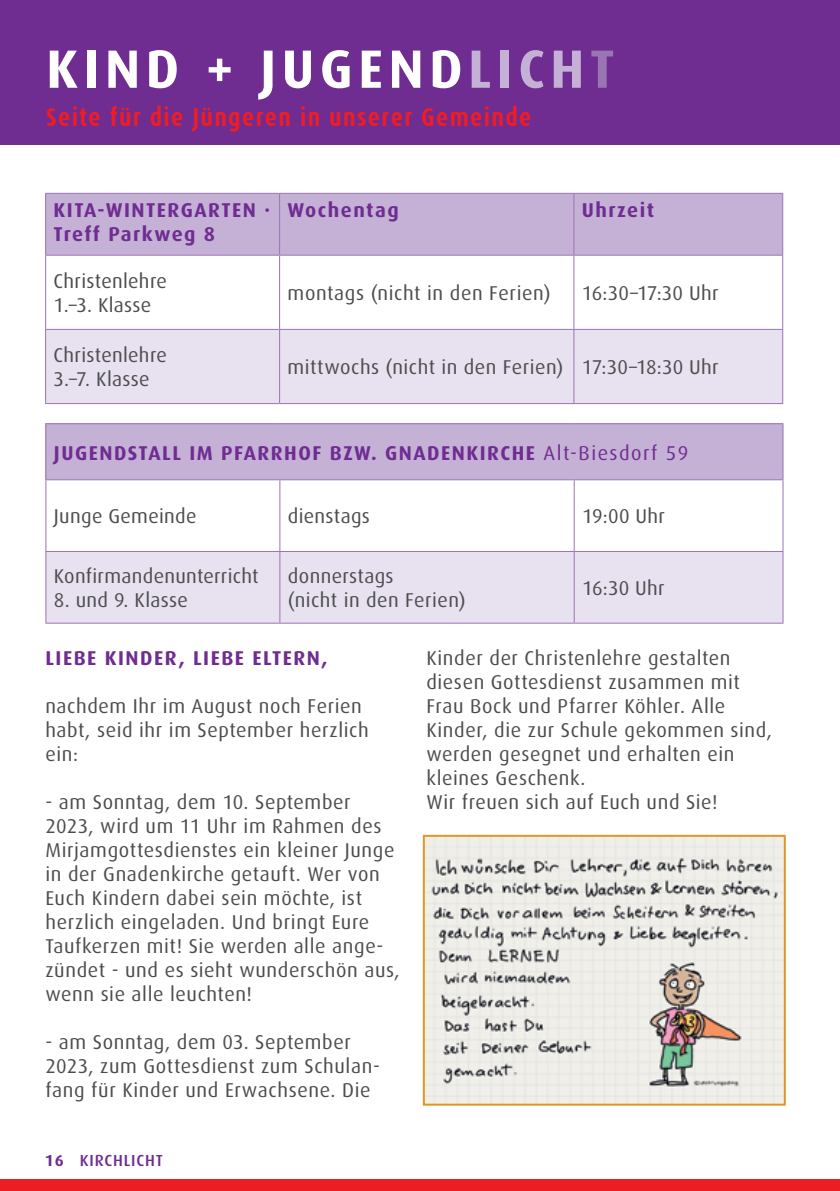
<style>
.page{position:relative;width:840px;height:1191px;background:#fff}
.page>*{position:absolute;margin:0;border:0;box-sizing:border-box;transform-origin:0 0}
.t1{font:700 54px "Dax";letter-spacing:.1em;color:#fff}
.t2{font:700 26px "Dax Condensed";letter-spacing:.05em;color:#ed1d24}
.t3{font:20px/24px "Dax";letter-spacing:.03em;color:#4d4d4f}
.t4{font:700 20px/24px "Dax";letter-spacing:.075em;color:#6f2c91}
.t5{font:500 16px "Dax";letter-spacing:.05em;color:#6f2c91}
.s1{color:#c5b1d6}
.s2{color:#9a75b4}
.s3{font-weight:400}
.s4{font-weight:700}
</style>
<div class="page">
<div style="left:0;top:1179px;width:839px;height:12px;background:#ed1d24"></div>
<div style="left:0;top:0;width:839px;height:145px;background:#6f2c91"></div>
<div style="left:46px;top:194px;width:735px;height:61px;background:#c5b1d6"></div>
<svg style="left:46px;top:256px;width:735px;height:73px"></svg>
<div style="left:46px;top:330px;width:735px;height:73px;background:#e8e1f0"></div>
<hr style="left:45px;top:193px;width:234px;height:1px;background:#9a75b4">
<hr style="left:45px;top:194px;width:1px;height:61px;background:#9a75b4">
<hr style="left:279px;top:193px;width:294px;height:1px;background:#9a75b4">
<hr style="left:279px;top:194px;width:1px;height:61px;background:#9a75b4">
<hr style="left:573px;top:193px;width:209px;height:1px;background:#9a75b4">
<hr style="left:573px;top:194px;width:1px;height:61px;background:#9a75b4">
<hr style="left:781px;top:194px;width:1px;height:61px;background:#9a75b4">
<hr style="left:45px;top:255px;width:234px;height:1px;background:#9a75b4">
<hr style="left:45px;top:256px;width:1px;height:73px;background:#9a75b4">
<hr style="left:279px;top:255px;width:294px;height:1px;background:#9a75b4">
<hr style="left:279px;top:256px;width:1px;height:73px;background:#9a75b4">
<hr style="left:573px;top:255px;width:209px;height:1px;background:#9a75b4">
<hr style="left:573px;top:256px;width:1px;height:73px;background:#9a75b4">
<hr style="left:781px;top:256px;width:1px;height:73px;background:#9a75b4">
<hr style="left:45px;top:329px;width:234px;height:1px;background:#9a75b4">
<hr style="left:45px;top:330px;width:1px;height:73px;background:#9a75b4">
<hr style="left:279px;top:329px;width:294px;height:1px;background:#9a75b4">
<hr style="left:279px;top:330px;width:1px;height:73px;background:#9a75b4">
<hr style="left:573px;top:329px;width:209px;height:1px;background:#9a75b4">
<hr style="left:573px;top:330px;width:1px;height:73px;background:#9a75b4">
<hr style="left:781px;top:330px;width:1px;height:73px;background:#9a75b4">
<hr style="left:45px;top:403px;width:234px;height:1px;background:#9a75b4">
<hr style="left:279px;top:403px;width:294px;height:1px;background:#9a75b4">
<hr style="left:573px;top:403px;width:209px;height:1px;background:#9a75b4">
<div style="left:46px;top:424px;width:736px;height:56px;background:#c5b1d6"></div>
<svg style="left:46px;top:480px;width:736px;height:71px"></svg>
<div style="left:46px;top:552px;width:736px;height:70px;background:#e8e1f0"></div>
<hr style="left:45px;top:423px;width:235px;height:1px;background:#9a75b4">
<hr style="left:45px;top:424px;width:1px;height:55px;background:#9a75b4">
<hr style="left:280px;top:423px;width:294px;height:1px;background:#9a75b4">
<hr style="left:574px;top:423px;width:209px;height:1px;background:#9a75b4">
<hr style="left:782px;top:424px;width:1px;height:55px;background:#9a75b4">
<hr style="left:45px;top:479px;width:235px;height:1px;background:#9a75b4">
<hr style="left:45px;top:480px;width:1px;height:71px;background:#9a75b4">
<hr style="left:280px;top:479px;width:294px;height:1px;background:#9a75b4">
<hr style="left:279px;top:480px;width:1px;height:71px;background:#9a75b4">
<hr style="left:574px;top:479px;width:209px;height:1px;background:#9a75b4">
<hr style="left:573px;top:480px;width:1px;height:71px;background:#9a75b4">
<hr style="left:782px;top:480px;width:1px;height:71px;background:#9a75b4">
<hr style="left:45px;top:551px;width:235px;height:1px;background:#9a75b4">
<hr style="left:45px;top:552px;width:1px;height:70px;background:#9a75b4">
<hr style="left:280px;top:551px;width:294px;height:1px;background:#9a75b4">
<hr style="left:279px;top:552px;width:1px;height:70px;background:#9a75b4">
<hr style="left:574px;top:551px;width:209px;height:1px;background:#9a75b4">
<hr style="left:573px;top:552px;width:1px;height:70px;background:#9a75b4">
<hr style="left:782px;top:552px;width:1px;height:70px;background:#9a75b4">
<hr style="left:45px;top:622px;width:235px;height:1px;background:#9a75b4">
<hr style="left:280px;top:622px;width:294px;height:1px;background:#9a75b4">
<hr style="left:574px;top:622px;width:209px;height:1px;background:#9a75b4">
<img style="left:425px;top:838px;width:357px;height:264px">
<div style="left:422px;top:835px;width:363px;height:270px;border:2px solid #e19726"></div>
<h1 class="t1" style="left:46px;top:39px;width:570px">KIND + JUGEND<span class="s1">LICH</span><span class="s2">T</span></h1>
<h2 class="t2" style="left:46px;top:103px;width:486px">Seite für die Jüngeren in unserer Gemeinde</h2>
<p class="t4" style="left:54px;top:198px;width:218px">KITA-WINTERGARTEN ·<br>TREFF PARKWEG 8</p>
<p class="t4" style="left:287px;top:198px;width:113px">WOCHENTAG</p>
<p class="t4" style="left:581px;top:198px;width:74px">UHRZEIT</p>
<p class="t3" style="left:54px;top:269px;width:115px">Christenlehre<br>1.–3. Klasse</p>
<p class="t3" style="left:287px;top:281px;width:264px">montags (nicht in den Ferien)</p>
<p class="t3" style="left:581px;top:281px;width:138px">16:30–17:30 Uhr</p>
<p class="t3" style="left:54px;top:343px;width:115px">Christenlehre<br>3.–7. Klasse</p>
<p class="t3" style="left:287px;top:355px;width:432px">mittwochs (nicht in den Ferien) 17:30–18:30 Uhr</p>
<p class="t4" style="left:54px;top:441px;width:635px">JUGENDSTALL IM PFARRHOF BZW. GNADENKIRCHE <span class="s3">Alt-Biesdorf 59</span></p>
<p class="t3" style="left:54px;top:505px;width:144px">Junge Gemeinde</p>
<p class="t3" style="left:288px;top:505px;width:83px">dienstags</p>
<p class="t3" style="left:582px;top:505px;width:84px">19:00 Uhr</p>
<p class="t3" style="left:54px;top:564px;width:206px">Konfirmandenunterricht</p>
<p class="t3" style="left:54px;top:588px;width:135px">8. und 9. Klasse</p>
<p class="t3" style="left:288px;top:564px;width:179px">donnerstags<br>(nicht in den Ferien)</p>
<p class="t3" style="left:582px;top:576px;width:84px">16:30 Uhr</p>
<p class="t4" style="left:45px;top:646px;width:283px">LIEBE KINDER, LIEBE ELTERN,</p>
<p class="t3" style="left:45px;top:694px;width:324px">nachdem Ihr im August noch Ferien habt, seid ihr im September herzlich ein:</p>
<p class="t3" style="left:45px;top:790px;width:356px">- am Sonntag, dem 10. September 2023, wird um 11 Uhr im Rahmen des Mirjamgottesdienstes ein kleiner Junge in der Gnadenkirche getauft. Wer von Euch Kindern dabei sein möchte, ist herzlich eingeladen. Und bringt Eure Taufkerzen mit! Sie werden alle ange&shy;zündet - und es sieht wunderschön aus, wenn sie alle leuchten!</p>
<p class="t3" style="left:45px;top:1030px;width:336px">- am Sonntag, dem 03. September<br>2023, zum Gottesdienst zum Schulan&shy;fang für Kinder und Erwachsene. Die</p>
<p class="t5" style="left:45px;top:1151px;width:110px"><span class="s4">16</span> KIRCHLICHT</p>
<p class="t3" style="left:426px;top:646px;width:347px">Kinder der Christenlehre gestalten diesen Gottesdienst zusammen mit<br>Frau Bock und Pfarrer Köhler. Alle<br>Kinder, die zur Schule gekommen sind, werden gesegnet und erhalten ein kleines Geschenk.<br>Wir freuen sich auf Euch und Sie!</p>
</div>
